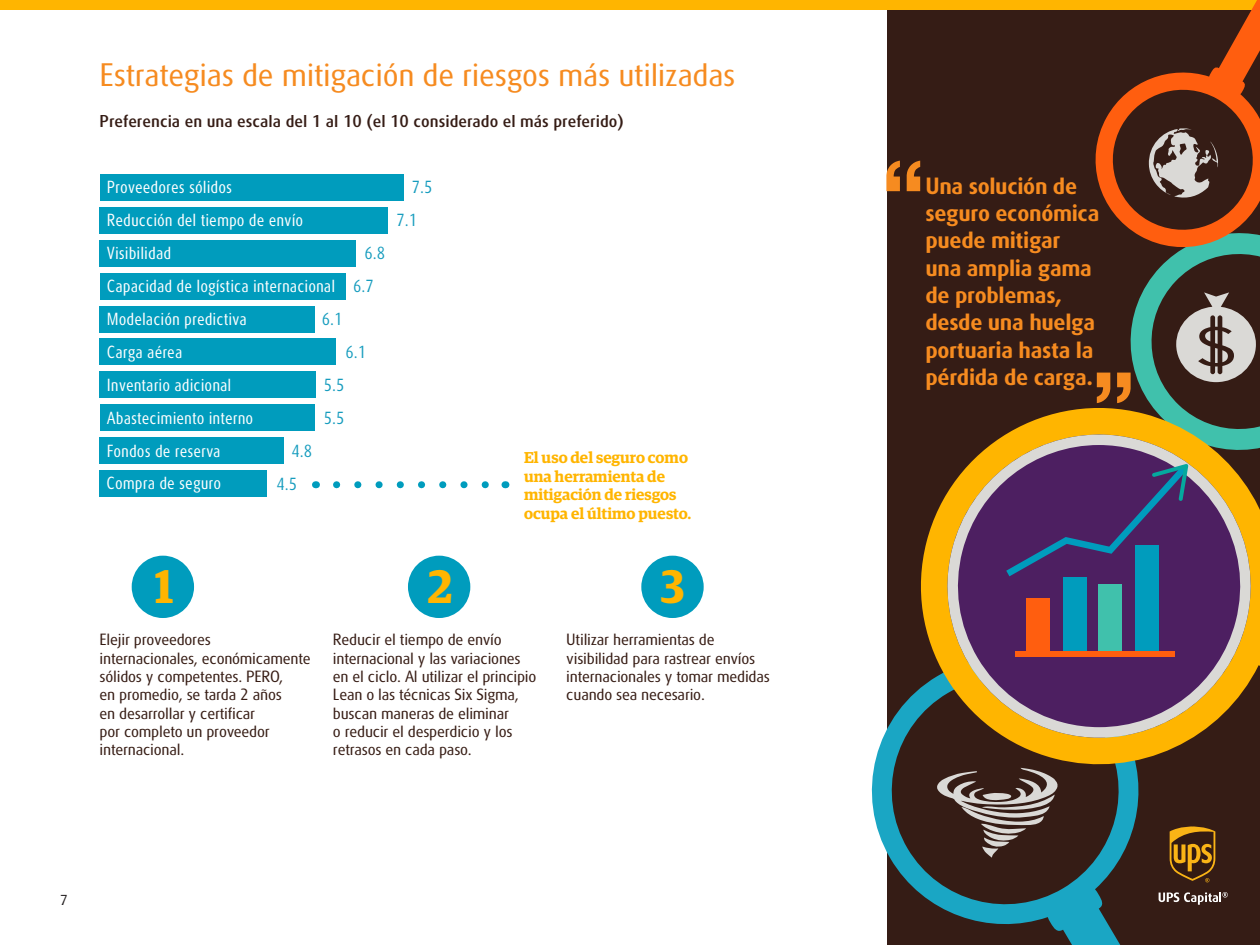
<style>
.page{position:relative;width:1260px;height:945px;background:#fff}
.page>*{position:absolute;margin:0;border:0;box-sizing:border-box;transform-origin:0 0}
.white_hadline{font:600 47.07px "Guardian Egyp";color:#ffb500}
.white_body{font:31.5px "UPS Sans";letter-spacing:-.01em;color:#f68b20}
.t1{font:700 22.75px/27.3px "UPS Sans";letter-spacing:-.015em;color:#f68b20}
.t2{font:condensed 16.97px "UPS Sans";color:#fff}
.t3{font:condensed 16.97px "UPS Sans";color:#169cbe}
.white_body-2{font:500 16.62px "UPS Sans";color:#351c15}
.white_body-3{font:15.75px/18.4px "UPS Sans";letter-spacing:-.015em;color:#361c14}
.white_hadline-2{font:600 15.75px/18.9px "Guardian Egyp";color:#ffb500}
.white_hadline-3{font:14px "UPS Sans";color:#231f20}
</style>
<div class="page">
<div style="left:887px;top:0;width:373px;height:945px;background:#351c15"></div>
<div style="left:100px;top:240px;width:256px;height:26px;background:#009cbd"></div>
<div style="left:100px;top:174px;width:303px;height:26px;background:#009cbd"></div>
<div style="left:100px;top:207px;width:288px;height:26px;background:#009cbd"></div>
<div style="left:100px;top:273px;width:245px;height:26px;background:#009cbd"></div>
<div style="left:100px;top:306px;width:215px;height:26px;background:#009cbd"></div>
<div style="left:100px;top:405px;width:215px;height:26px;background:#009cbd"></div>
<div style="left:100px;top:339px;width:236px;height:26px;background:#009cbd"></div>
<div style="left:100px;top:372px;width:216px;height:26px;background:#009cbd"></div>
<div style="left:100px;top:438px;width:184px;height:26px;background:#009cbd"></div>
<div style="left:100px;top:471px;width:167px;height:26px;background:#009cbd"></div>
<div style="left:132px;top:556px;width:62px;height:62px;background:#009cbd;border-radius:50%"></div>
<div style="left:408px;top:556px;width:62px;height:62px;background:#009cbd;border-radius:50%"></div>
<div style="left:641px;top:556px;width:63px;height:62px;background:#009cbd;border-radius:50%"></div>
<svg style="left:337px;top:481px;width:152px;height:7px"></svg>
<div style="left:0;top:0;width:1260px;height:10px;background:#ffb500"></div>
<svg style="left:1119px;top:259px;width:100px;height:130px"></svg>
<svg style="left:872px;top:706px;width:326px;height:239px"></svg>
<svg style="left:902px;top:389px;width:358px;height:391px"></svg>
<svg style="left:931px;top:435px;width:329px;height:303px;background:#885f51"></svg>
<svg style="left:937px;top:768px;width:120px;height:90px"></svg>
<svg style="left:1095px;top:0;width:165px;height:259px"></svg>
<svg style="left:1176px;top:292px;width:80px;height:90px"></svg>
<div style="left:1026px;top:598px;width:23px;height:59px;background:#ff5e0f"></div>
<div style="left:1063px;top:577px;width:23px;height:80px;background:#009cbd"></div>
<div style="left:1099px;top:584px;width:23px;height:73px;background:#40c1ac"></div>
<div style="left:1136px;top:545px;width:23px;height:112px;background:#009cbd"></div>
<div style="left:1016px;top:651px;width:159px;height:6px;background:#ff5e0f"></div>
<svg style="left:1006px;top:464px;width:182px;height:112px;background:#452f6c"></svg>
<svg style="left:1159px;top:892px;width:69px;height:13px"></svg>
<svg style="left:1170px;top:827px;width:45px;height:55px"></svg>
<svg style="left:886px;top:161px;width:34px;height:30px"></svg>
<svg style="left:1097px;top:373px;width:34px;height:30px"></svg>
<p class="white_body" style="left:100px;top:56px;width:638px">Estrategias de mitigación de riesgos más utilizadas</p>
<p class="white_body-2" style="left:100px;top:112px;width:526px">Preferencia en una escala del 1 al 10 (el 10 considerado el más preferido)</p>
<p class="t2" style="left:107px;top:177px;width:127px">Proveedores sólidos</p>
<p class="t2" style="left:107px;top:210px;width:198px">Reducción del tiempo de envío</p>
<p class="t2" style="left:107px;top:243px;width:66px">Visibilidad</p>
<p class="t2" style="left:107px;top:276px;width:230px">Capacidad de logística internacional</p>
<p class="t2" style="left:107px;top:309px;width:141px">Modelación predictiva</p>
<p class="t3" style="left:322px;top:309px;width:22px">6.1</p>
<p class="t3" style="left:364px;top:243px;width:22px">6.8</p>
<p class="t3" style="left:353px;top:276px;width:22px">6.7</p>
<p class="t2" style="left:107px;top:342px;width:77px">Carga aérea</p>
<p class="t2" style="left:107px;top:375px;width:126px">Inventario adicional</p>
<p class="t2" style="left:107px;top:408px;width:148px">Abastecimiento interno</p>
<p class="t2" style="left:107px;top:441px;width:115px">Fondos de reserva</p>
<p class="t2" style="left:107px;top:473px;width:116px">Compra de seguro</p>
<p class="t3" style="left:291px;top:441px;width:22px">4.8</p>
<p class="t3" style="left:276px;top:474px;width:22px">4.5</p>
<p class="t3" style="left:345px;top:342px;width:22px">6.1</p>
<p class="t3" style="left:324px;top:375px;width:22px">5.5</p>
<p class="t3" style="left:324px;top:408px;width:22px">5.5</p>
<p class="t3" style="left:412px;top:177px;width:22px">7.5</p>
<p class="t3" style="left:397px;top:210px;width:22px">7.1</p>
<p class="white_hadline-2" style="left:524px;top:446px;width:169px">El uso del seguro como una herramienta de mitigación de riesgos ocupa el último puesto.</p>
<p class="white_hadline" style="left:154px;top:551px;width:21px">1</p>
<p class="white_hadline" style="left:428px;top:551px;width:27px">2</p>
<p class="white_hadline" style="left:660px;top:551px;width:26px">3</p>
<p class="white_body-3" style="left:100px;top:630px;width:213px">Elejir proveedores internacionales, económicamente sólidos y competentes. PERO,<br>en promedio, se tarda 2 años<br>en desarrollar y certificar<br>por completo un proveedor internacional.</p>
<p class="white_body-3" style="left:333px;top:630px;width:205px">Reducir el tiempo de envío internacional y las variaciones en el ciclo. Al utilizar el principio<br>Lean o las técnicas Six Sigma, buscan maneras de eliminar<br>o reducir el desperdicio y los retrasos en cada paso.</p>
<p class="white_body-3" style="left:566px;top:630px;width:205px">Utilizar herramientas de visibilidad para rastrear envíos internacionales y tomar medidas cuando sea necesario.</p>
<p class="white_hadline-3" style="left:60px;top:892px;width:9px">7</p>
<p class="t1" style="left:925px;top:172px;width:175px">Una solución de seguro económica puede mitigar una amplia gama de problemas, desde una huelga portuaria hasta la pérdida de carga.</p>
</div>
